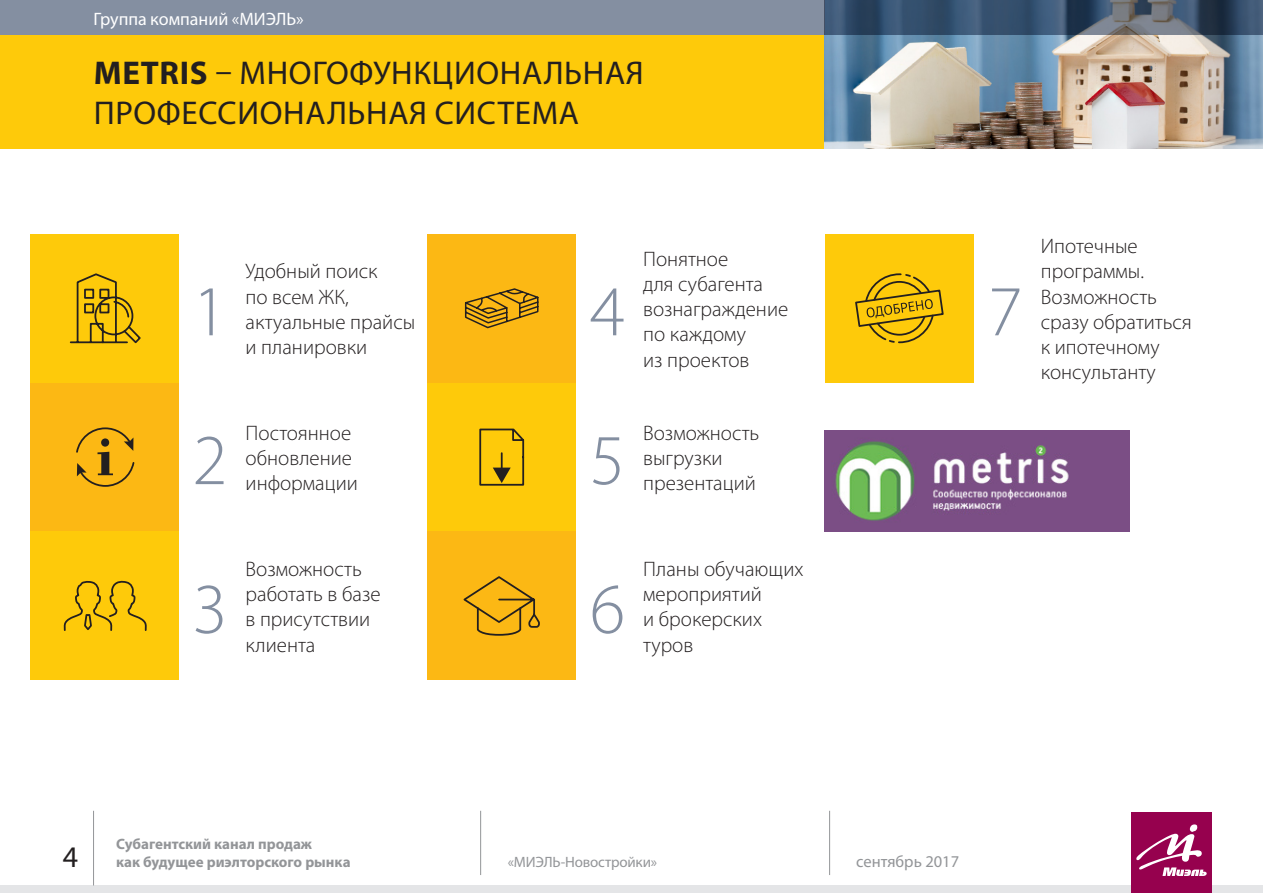
<style>
.page{position:relative;width:1263px;height:893px;background:#fff}
.page>*{position:absolute;margin:0;border:0;box-sizing:border-box;transform-origin:0 0}
.t1{font:300 72px "Myriad Pro";color:#848fa1}
.t2{font:33px/39.6px "Myriad Pro";letter-spacing:.02em;color:#231f20}
.t3{font:30px "Myriad Pro";color:#231f20}
.t4{font:300 21px/25.2px "Myriad Pro";color:#231f20}
.t5{font:18px "Myriad Pro";color:#fff}
.t6{font:16.5px "Myriad Pro";color:#939598}
.t7{font:700 15px/18px "Myriad Pro";color:#939598}
.t8{font:15px "Myriad Pro";letter-spacing:-.01em;color:#939598}
.s1{font-weight:700}
</style>
<div class="page">
<div style="left:30px;top:234px;width:149px;height:149px;background:#feca0a"></div>
<div style="left:30px;top:383px;width:149px;height:148px;background:#fcb814"></div>
<div style="left:30px;top:531px;width:149px;height:149px;background:#feca0a"></div>
<div style="left:427px;top:234px;width:149px;height:149px;background:#fcb814"></div>
<div style="left:427px;top:383px;width:149px;height:148px;background:#feca0a"></div>
<div style="left:427px;top:531px;width:149px;height:149px;background:#fcb814"></div>
<div style="left:0;top:0;width:880px;height:149px;background:#feca0a"></div>
<img style="left:825px;top:34px;width:438px;height:115px">
<div style="left:0;top:0;width:824px;height:34px;background:#848fa1"></div>
<svg style="left:825px;top:0;width:438px;height:34px;background:#3e546c"></svg>
<svg style="left:69px;top:273px;width:72px;height:71px"></svg>
<svg style="left:76px;top:427px;width:59px;height:60px"></svg>
<svg style="left:63px;top:580px;width:84px;height:51px"></svg>
<svg style="left:463px;top:576px;width:77px;height:60px"></svg>
<svg style="left:464px;top:288px;width:75px;height:41px"></svg>
<svg style="left:479px;top:428px;width:46px;height:58px"></svg>
<img style="left:825px;top:430px;width:304px;height:101px">
<div style="left:825px;top:234px;width:149px;height:149px;background:#feca0a"></div>
<svg style="left:855px;top:273px;width:89px;height:71px"></svg>
<div style="left:1px;top:885px;width:1262px;height:8px;background:#e4e5e7"></div>
<hr style="left:93px;top:811px;width:1px;height:74px;background:#939598">
<hr style="left:480px;top:811px;width:1px;height:64px;background:#939598">
<hr style="left:829px;top:811px;width:1px;height:64px;background:#939598">
<div style="left:1131px;top:812px;width:81px;height:81px;background:#96014e"></div>
<svg style="left:1136px;top:824px;width:71px;height:52px"></svg>
<p class="t5" style="left:94px;top:8px;width:212px">Группа компаний «МИЭЛЬ»</p>
<p class="t2" style="left:94px;top:53px;width:551px"><span class="s1">METRIS</span> – МНОГОФУНКЦИОНАЛЬНАЯ<br>ПРОФЕССИОНАЛЬНАЯ СИСТЕМА</p>
<p class="t1" style="left:192px;top:268px;width:37px">1</p>
<p class="t4" style="left:246px;top:259px;width:171px">Удобный поиск<br>по всем ЖК, актуальные прайсы и планировки</p>
<p class="t1" style="left:192px;top:417px;width:37px">2</p>
<p class="t4" style="left:246px;top:420px;width:114px">Постоянное обновление информации</p>
<p class="t1" style="left:192px;top:566px;width:37px">3</p>
<p class="t4" style="left:246px;top:556px;width:136px">Возможность работать в базе в присутствии клиента</p>
<p class="t1" style="left:590px;top:268px;width:37px">4</p>
<p class="t4" style="left:643px;top:246px;width:147px">Понятное<br>для субагента вознаграждение по каждому<br>из проектов</p>
<p class="t1" style="left:590px;top:417px;width:37px">5</p>
<p class="t4" style="left:643px;top:420px;width:118px">Возможность выгрузки презентаций</p>
<p class="t1" style="left:590px;top:566px;width:37px">6</p>
<p class="t4" style="left:643px;top:556px;width:162px">Планы обучающих мероприятий<br>и брокерcких туров</p>
<p class="t1" style="left:987px;top:268px;width:37px">7</p>
<p class="t4" style="left:1041px;top:233px;width:152px">Ипотечные программы.<br>Возможность сразу обратиться к ипотечному консультанту</p>
<h3 class="t3" style="left:63px;top:839px;width:17px">4</h3>
<p class="t7" style="left:116px;top:835px;width:236px">Субагентский канал продаж<br>как будущее риэлторского рынка</p>
<p class="t8" style="left:508px;top:853px;width:151px">«МИЭЛЬ-Новостройки»</p>
<p class="t6" style="left:856px;top:852px;width:105px">сентябрь 2017</p>
</div>
